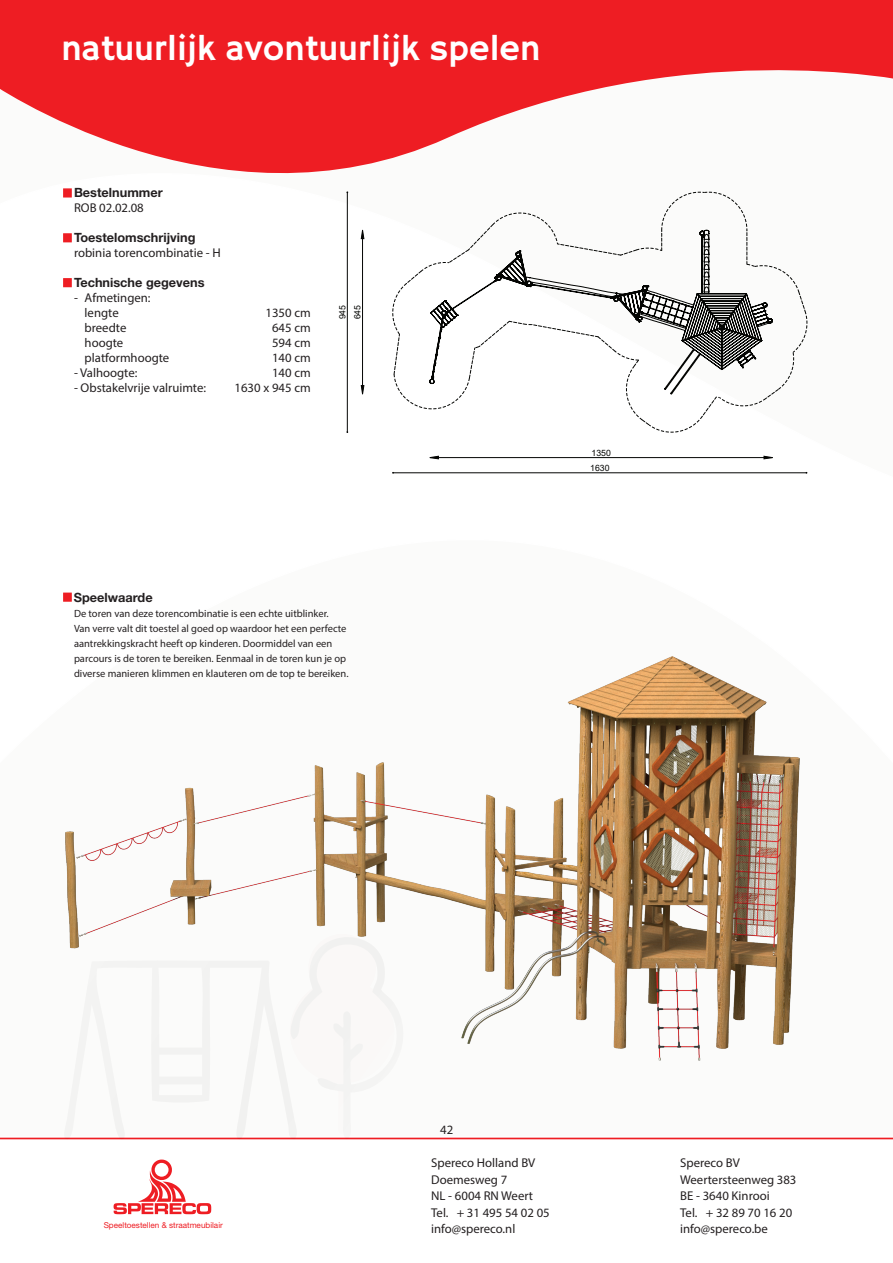
<style>
.page{position:relative;width:893px;height:1263px;background:#fff}
.page>*{position:absolute;margin:0;border:0;box-sizing:border-box;transform-origin:0 0}
.t1{font:36px "Hammersmith One";color:#fff}
.t2{font:700 33px "Helvetica Neue LT Std";color:#fff}
.t3{font:12.75px/15px "Myriad Pro";color:#231f20}
.t4{font:700 12.75px "Helvetica Neue LT Std";color:#231f20}
.t5{font:10.5px/15px "Myriad Pro";color:#231f20}
.t6{font:8.7px "Arial";color:#040503}
.t7{font:8.1px "Helvetica Neue LT Std";color:#ee1d23}
</style>
<div class="page">
<svg style="left:114px;top:1159px;width:97px;height:55px"></svg>
<hr style="left:0;top:1137px;width:893px;height:2px;background:#ee1d23">
<svg style="left:61px;top:1097px;width:358px;height:41px"></svg>
<svg style="left:0;top:0;width:893px;height:240px;fill:#ee1d23"></svg>
<div style="left:63px;top:188px;width:9px;height:10px;background:#ee1d23;border:2px solid #ee1d23"></div>
<div style="left:63px;top:233px;width:9px;height:9px;background:#ee1d23;border:2px solid #ee1d23"></div>
<div style="left:63px;top:278px;width:9px;height:9px;background:#ee1d23;border:2px solid #ee1d23"></div>
<img style="left:65px;top:656px;width:735px;height:441px">
<svg style="left:393px;top:192px;width:414px;height:240px"></svg>
<svg style="left:392px;top:456px;width:415px;height:18px"></svg>
<svg style="left:361px;top:230px;width:3px;height:164px"></svg>
<svg style="left:346px;top:191px;width:2px;height:242px"></svg>
<div style="left:63px;top:593px;width:9px;height:9px;background:#ee1d23;border:2px solid #ee1d23"></div>
<h1 class="t1" style="left:61px;top:29px;width:481px">natuurlijk avontuurlijk spelen</h1>
<h2 class="t2" style="left:209px;top:27px;width:456px">natuurlijk avontuurlijk spelen</h2>
<p class="t4" style="left:74px;top:185px;width:90px">Bestelnummer</p>
<p class="t3" style="left:74px;top:200px;width:71px">ROB 02.02.08</p>
<p class="t4" style="left:74px;top:230px;width:123px">Toestelomschrijving</p>
<p class="t3" style="left:74px;top:245px;width:148px">robinia torencombinatie - H</p>
<p class="t4" style="left:74px;top:274px;width:132px">Technische gegevens</p>
<p class="t3" style="left:85px;top:290px;width:67px;text-indent:-11px">- Afmetingen: lengte</p>
<p class="t3" style="left:265px;top:305px;width:47px">1350 cm</p>
<p class="t3" style="left:85px;top:320px;width:43px">breedte</p>
<p class="t3" style="left:272px;top:320px;width:40px">645 cm</p>
<p class="t3" style="left:85px;top:335px;width:40px">hoogte</p>
<p class="t3" style="left:272px;top:335px;width:40px">594 cm</p>
<p class="t3" style="left:85px;top:350px;width:86px">platformhoogte</p>
<p class="t3" style="left:272px;top:350px;width:40px">140 cm</p>
<p class="t3" style="left:74px;top:365px;width:65px">- Valhoogte:</p>
<p class="t3" style="left:272px;top:365px;width:40px">140 cm</p>
<p class="t3" style="left:74px;top:380px;width:134px">- Obstakelvrije valruimte:</p>
<p class="t3" style="left:235px;top:380px;width:78px">1630 x 945 cm</p>
<p class="t6" style="left:336px;top:319px;width:16px;rotate:-90deg">945</p>
<p class="t6" style="left:352px;top:319px;width:16px;rotate:-90deg">645</p>
<p class="t4" style="left:74px;top:590px;width:80px">Speelwaarde</p>
<p class="t5" style="left:74px;top:606px;width:276px">De toren van deze torencombinatie is een echte uitblinker.<br>Van verre valt dit toestel al goed op waardoor het een perfecte aantrekkingskracht heeft op kinderen. Doormiddel van een parcours is de toren te bereiken. Eenmaal in de toren kun je op diverse manieren klimmen en klauteren om de top te bereiken.</p>
<p class="t6" style="left:592px;top:446px;width:21px">1350</p>
<p class="t6" style="left:590px;top:462px;width:21px">1630</p>
<p class="t7" style="left:104px;top:1220px;width:121px">Speeltoestellen &amp; straatmeubilair</p>
<p class="t3" style="left:440px;top:1122px;width:15px">42</p>
<p class="t3" style="left:431px;top:1155px;width:106px">Spereco Holland BV</p>
<p class="t3" style="left:680px;top:1155px;width:61px">Spereco BV</p>
<p class="t3" style="left:431px;top:1172px;width:78px">Doemesweg 7</p>
<p class="t3" style="left:680px;top:1172px;width:118px">Weertersteenweg 383</p>
<p class="t3" style="left:431px;top:1188px;width:103px">NL - 6004 RN Weert</p>
<p class="t3" style="left:680px;top:1188px;width:91px">BE - 3640 Kinrooi</p>
<p class="t3" style="left:431px;top:1205px;width:120px">Tel. + 31 495 54 02 05</p>
<p class="t3" style="left:680px;top:1205px;width:114px">Tel. + 32 89 70 16 20</p>
<p class="t3" style="left:431px;top:1221px;width:86px">info@spereco.nl</p>
<p class="t3" style="left:680px;top:1221px;width:89px">info@spereco.be</p>
</div>
